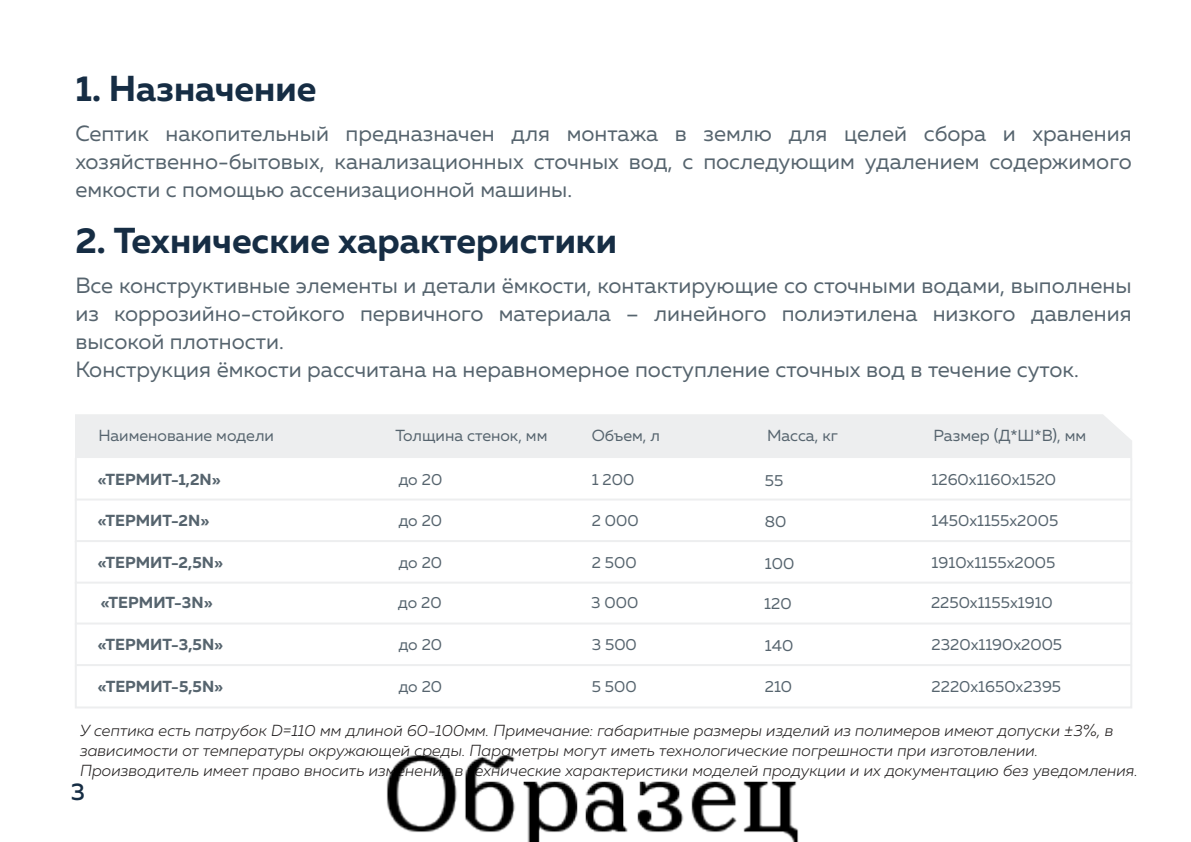
<style>
.page{position:relative;width:1191px;height:842px;background:#fff}
.page>*{position:absolute;margin:0;border:0;box-sizing:border-box;transform-origin:0 0}
.t1{font:700 36px "Muller";color:#162d44}
.t2{font:500 24px "Muller";color:#162d44}
.t3{font:22px/28px "Muller";color:#56646e;text-align:justify}
.t4{font:italic 300 16px/20px "Muller";color:#211e1e}
.t5{font:16px "Muller";color:#56646e}
.t6{font:700 16px "Muller";color:#56646e}
</style>
<div class="page">
<div style="left:75px;top:414px;width:1057px;height:43px;background:#edeeef"></div>
<div style="left:75px;top:457px;width:1057px;height:43px;border:2px solid #edeeef"></div>
<div style="left:75px;top:498px;width:1057px;height:44px;border:2px solid #edeeef"></div>
<div style="left:75px;top:581px;width:1057px;height:43px;border:2px solid #edeeef"></div>
<div style="left:75px;top:622px;width:1057px;height:44px;border:2px solid #edeeef"></div>
<div style="left:75px;top:665px;width:1057px;height:43px;border:2px solid #edeeef"></div>
<div style="left:75px;top:540px;width:1057px;height:44px;border:2px solid #edeeef"></div>
<img style="left:386px;top:755px;width:413px;height:87px">
<h1 class="t1" style="left:75px;top:66px;width:242px">1. Назначение</h1>
<p class="t3" style="left:75px;top:119px;width:1058px">Септик накопительный предназначен для монтажа в землю для целей сбора и хранения хозяйственно-бытовых, канализационных сточных вод, с последующим удалением содержимого емкости с помощью ассенизационной машины.</p>
<h1 class="t1" style="left:75px;top:218px;width:543px">2. Технические характеристики</h1>
<p class="t3" style="left:75px;top:271px;width:1058px;text-align:left">Все конструктивные элементы и детали ёмкости, контактирующие со сточными водами, выполнены из коррозийно-стойкого первичного материала – линейного полиэтилена низкого давления высокой плотности.<br>Конструкция ёмкости рассчитана на неравномерное поступление сточных вод в течение суток.</p>
<p class="t5" style="left:395px;top:425px;width:154px">Толщина стенок, мм</p>
<p class="t5" style="left:592px;top:425px;width:70px">Объем, л</p>
<p class="t5" style="left:767px;top:426px;width:72px">Масса, кг</p>
<p class="t5" style="left:933px;top:425px;width:154px">Размер (Д*Ш*В), мм</p>
<p class="t5" style="left:98px;top:425px;width:177px">Наименование модели</p>
<p class="t6" style="left:98px;top:469px;width:125px">«ТЕРМИТ-1,2N»</p>
<p class="t5" style="left:398px;top:469px;width:45px">до 20</p>
<p class="t5" style="left:592px;top:469px;width:44px">1 200</p>
<p class="t5" style="left:765px;top:470px;width:20px">55</p>
<p class="t5" style="left:931px;top:469px;width:126px">1260х1160х1520</p>
<p class="t6" style="left:98px;top:510px;width:113px">«ТЕРМИТ-2N»</p>
<p class="t5" style="left:398px;top:511px;width:45px">до 20</p>
<p class="t5" style="left:592px;top:511px;width:48px">2 000</p>
<p class="t5" style="left:765px;top:511px;width:23px">80</p>
<p class="t5" style="left:931px;top:511px;width:128px">1450х1155х2005</p>
<p class="t6" style="left:98px;top:552px;width:127px">«ТЕРМИТ-2,5N»</p>
<p class="t5" style="left:398px;top:552px;width:45px">до 20</p>
<p class="t5" style="left:592px;top:552px;width:46px">2 500</p>
<p class="t5" style="left:765px;top:553px;width:31px">100</p>
<p class="t5" style="left:931px;top:552px;width:125px">1910х1155х2005</p>
<p class="t6" style="left:101px;top:593px;width:113px">«ТЕРМИТ-3N»</p>
<p class="t5" style="left:398px;top:593px;width:45px">до 20</p>
<p class="t5" style="left:591px;top:593px;width:49px">3 000</p>
<p class="t5" style="left:764px;top:594px;width:29px">120</p>
<p class="t5" style="left:931px;top:593px;width:123px">2250х1155х1910</p>
<p class="t6" style="left:98px;top:635px;width:127px">«ТЕРМИТ-3,5N»</p>
<p class="t5" style="left:398px;top:635px;width:45px">до 20</p>
<p class="t5" style="left:592px;top:635px;width:47px">3 500</p>
<p class="t5" style="left:765px;top:636px;width:30px">140</p>
<p class="t5" style="left:931px;top:635px;width:132px">2320х1190х2005</p>
<p class="t6" style="left:98px;top:676px;width:127px">«ТЕРМИТ-5,5N»</p>
<p class="t5" style="left:398px;top:676px;width:45px">до 20</p>
<p class="t5" style="left:592px;top:676px;width:47px">5 500</p>
<p class="t5" style="left:765px;top:677px;width:29px">210</p>
<p class="t5" style="left:931px;top:676px;width:131px">2220х1650х2395</p>
<p class="t4" style="left:80px;top:720px;width:1059px">У септика есть патрубок D=110 мм длиной 60-100мм. Примечание: габаритные размеры изделий из полимеров имеют допуски ±3%, в зависимости от температуры окружающей среды. Параметры могут иметь технологические погрешности при изготовлении.<br>Производитель имеет право вносить изменения в технические характеристики моделей продукции и их документацию без уведомления.</p>
<p class="t2" style="left:71px;top:777px;width:16px">3</p>
</div>
